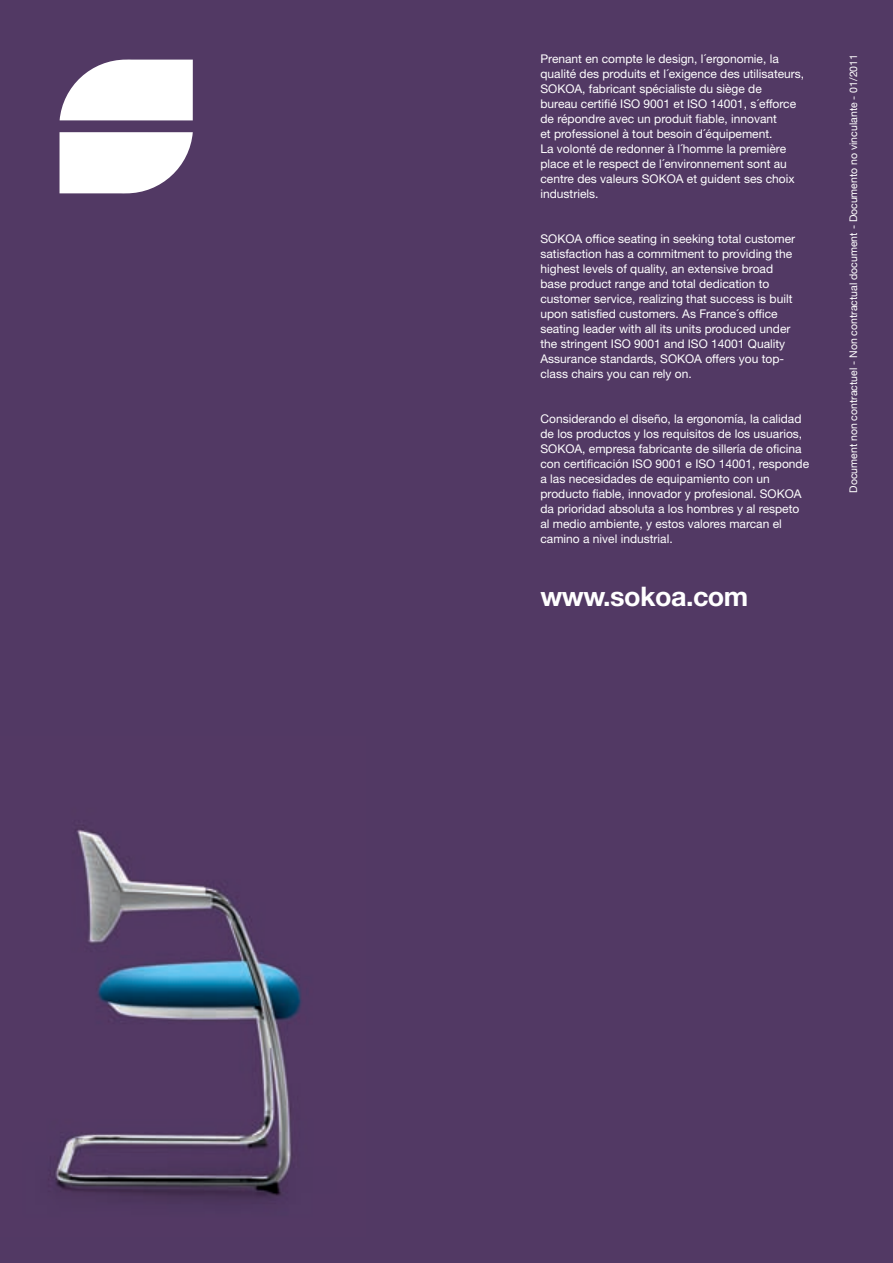
<style>
.page{position:relative;width:893px;height:1263px;background:#523964}
.page>*{position:absolute;margin:0;border:0;box-sizing:border-box;transform-origin:0 0}
.t1{font:700 27px "Helvetica Neue LT Std";letter-spacing:-.02em;color:#fff}
.t2{font:12px/15px "Helvetica Neue LT Std";color:#fff}
.t3{font:10.5px "Helvetica Neue";color:#fff}
</style>
<div class="page">
<svg style="left:60px;top:59px;width:133px;height:61px"></svg>
<svg style="left:60px;top:132px;width:133px;height:62px"></svg>
<img style="left:48px;top:828px;width:254px;height:372px">
<p class="t2" style="left:540px;top:51px;width:265px">Prenant en compte le design, l´ergonomie, la qualité des produits et l´exigence des utilisateurs, SOKOA, fabricant spécialiste du siège de<br>bureau certifié ISO 9001 et ISO 14001, s´efforce de répondre avec un produit fiable, innovant<br>et professionel à tout besoin d´équipement.<br>La volonté de redonner à l´homme la première place et le respect de l´environnement sont au centre des valeurs SOKOA et guident ses choix industriels.</p>
<p class="t2" style="left:540px;top:231px;width:256px">SOKOA office seating in seeking total customer satisfaction has a commitment to providing the highest levels of quality, an extensive broad base product range and total dedication to customer service, realizing that success is built upon satisfied customers. As France´s office seating leader with all its units produced under the stringent ISO 9001 and ISO 14001 Quality Assurance standards, SOKOA offers you top&shy;class chairs you can rely on.</p>
<p class="t2" style="left:540px;top:411px;width:270px">Considerando el diseño, la ergonomía, la calidad de los productos y los requisitos de los usuarios, SOKOA, empresa fabricante de sillería de oficina con certificación ISO 9001 e ISO 14001, responde a las necesidades de equipamiento con un producto fiable, innovador y profesional. SOKOA da prioridad absoluta a los hombres y al respeto al medio ambiente, y estos valores marcan el camino a nivel industrial.</p>
<h1 class="t1" style="left:540px;top:579px;width:209px">www.sokoa.com</h1>
<p class="t3" style="left:847px;top:493px;width:440px;rotate:-90deg">Document non contractuel - Non contractual document - Documento no vinculante - 01/2011</p>
</div>
